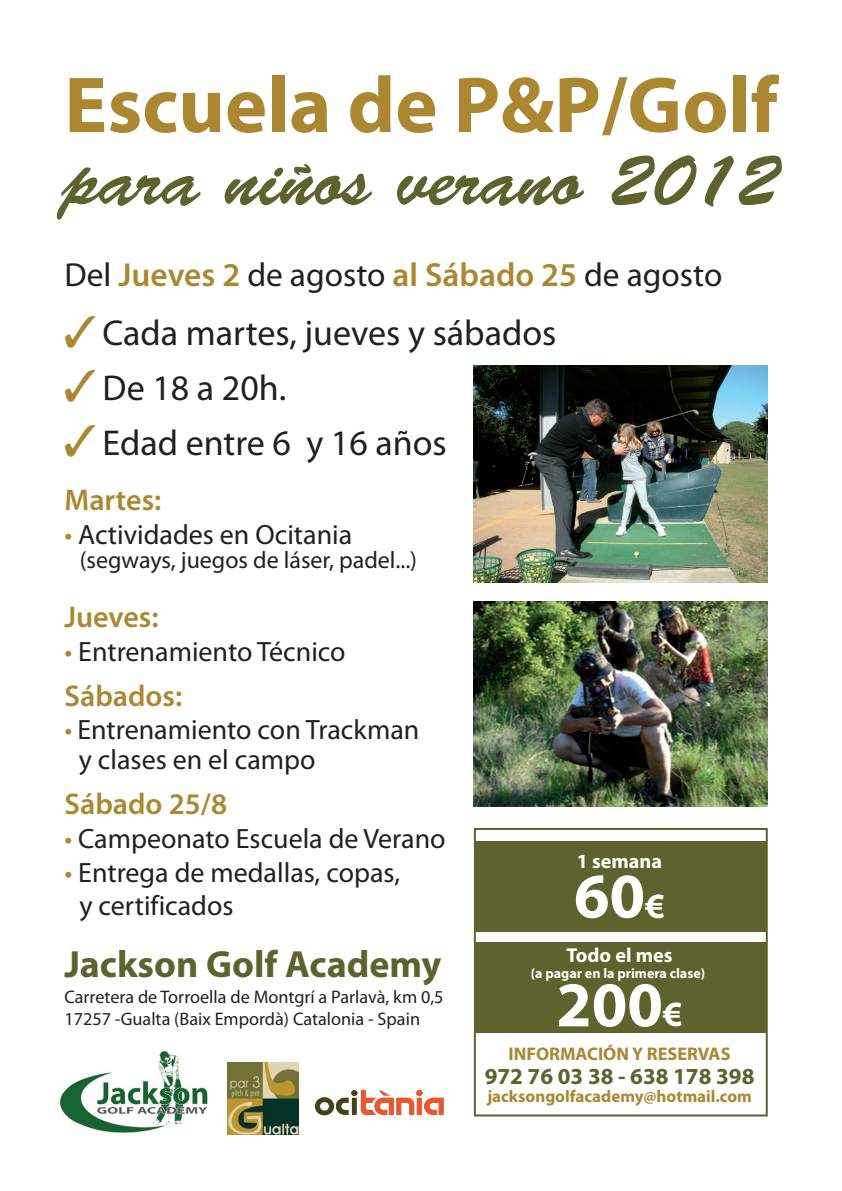
<style>
.page{position:relative;width:842px;height:1191px;background:#fff}
.page>*{position:absolute;margin:0;border:0;box-sizing:border-box;transform-origin:0 0}
.t1{font:700 80px "Myriad Pro";color:#aa8730}
.t2{font:75px "Brush Script Std";color:#5f622d}
.t3{font:700 64.2px "Myriad Pro";color:#fff}
.t4{font:44.2px/54.6px "Zapf Dingbats ITC";color:#aa8730;text-align:justify}
.t5{font:700 38px "Myriad Pro";color:#5f622d}
.t6{font:36px/55.2px "Myriad Pro";color:#231f20}
.t7{font:33.4px "Myriad Pro";color:#231f20}
.t8{font:600 30px "Myriad Pro";color:#aa8730}
.t9{font:28px/30px "Myriad Pro";color:#231f20}
.t10{font:24px "Myriad Pro";color:#231f20}
.t11{font:700 23px "Myriad Pro";color:#5e622d}
.t12{font:700 20.2px "Myriad Pro";color:#fff}
.t13{font:700 18.4px "Myriad Pro";color:#aa8730}
.t14{font:18.2px/22px "Myriad Pro";color:#231f20}
.t15{font:700 17px "Myriad Pro";color:#aa8730}
.t16{font:700 14px "Myriad Pro";color:#fff}
.s1{font-weight:600;color:#aa8730}
.s2{color:#aa8730}
.s3{font-size:35.6px}
</style>
<div class="page">
<img style="left:60px;top:1051px;width:148px;height:82px">
<img style="left:227px;top:1062px;width:72px;height:72px">
<img style="left:474px;top:601px;width:293px;height:206px">
<img style="left:314px;top:1089px;width:130px;height:27px">
<div style="left:474px;top:828px;width:294px;height:288px;border:2px solid #5f622d"></div>
<div style="left:475px;top:841px;width:291px;height:90px;background:#5f622d"></div>
<div style="left:475px;top:942px;width:291px;height:90px;background:#5f622d"></div>
<img style="left:473px;top:365px;width:294px;height:217px">
<h1 class="t1" style="left:64px;top:53px;width:715px">Escuela de P&amp;P/Golf</h1>
<h2 class="t2" style="left:64px;top:138px;width:715px">para niños verano 2012</h2>
<p class="t7" style="left:64px;top:254px;width:659px">Del <span class="s1">Jueves 2</span> de agosto <span class="s1">al Sábado 25</span> de agosto</p>
<p class="t6" style="left:103px;top:305px;width:455px">Cada martes, jueves y sábados<br>De 18 a 20h.<br>Edad entre 6 y 16 años</p>
<p class="t8" style="left:64px;top:481px;width:98px">Martes:</p>
<p class="t9" style="left:64px;top:519px;width:289px"><span class="s2">•</span> Actividades en Ocitania</p>
<p class="t10" style="left:80px;top:545px;width:339px">(segways, juegos de láser, padel...)</p>
<p class="t8" style="left:64px;top:598px;width:96px">Jueves:</p>
<p class="t9" style="left:64px;top:636px;width:283px"><span class="s2">•</span> Entrenamiento Técnico</p>
<p class="t8" style="left:64px;top:676px;width:119px">Sábados:</p>
<p class="t9" style="left:79px;top:714px;width:342px;text-indent:-14px"><span class="s2">•</span> Entrenamiento con Trackman y clases en el campo</p>
<p class="t8" style="left:64px;top:785px;width:164px">Sábado 25/8</p>
<p class="t9" style="left:64px;top:823px;width:383px"><span class="s2">•</span> Campeonato Escuela de Verano</p>
<p class="t9" style="left:79px;top:855px;width:322px;line-height:33.6px;text-indent:-15px"><span class="s2">•</span> Entrega de medallas, copas, y certificados</p>
<h3 class="t5" style="left:64px;top:939px;width:379px">Jackson Golf Academy</h3>
<p class="t14" style="left:64px;top:985px;width:381px">Carretera de Torroella de Montgrí a Parlavà, km 0,5<br>17257 -Gualta (Baix Empordà) Catalonia - Spain</p>
<h3 class="t4" style="left:63px;top:304px;width:35px">✓ ✓ ✓</h3>
<p class="t12" style="left:577px;top:847px;width:87px">1 semana</p>
<h3 class="t3" style="left:574px;top:854px;width:92px">60<span class="s3">€</span></h3>
<p class="t12" style="left:566px;top:942px;width:108px">Todo el mes</p>
<p class="t16" style="left:531px;top:964px;width:176px">(a pagar en la primera clase)</p>
<h3 class="t3" style="left:556px;top:962px;width:128px">200<span class="s3">€</span></h3>
<p class="t13" style="left:509px;top:1042px;width:223px">INFORMACIÓN Y RESERVAS</p>
<p class="t11" style="left:485px;top:1061px;width:271px">972 76 03 38 - 638 178 398</p>
<p class="t15" style="left:487px;top:1085px;width:266px">jacksongolfacademy@hotmail.com</p>
</div>
